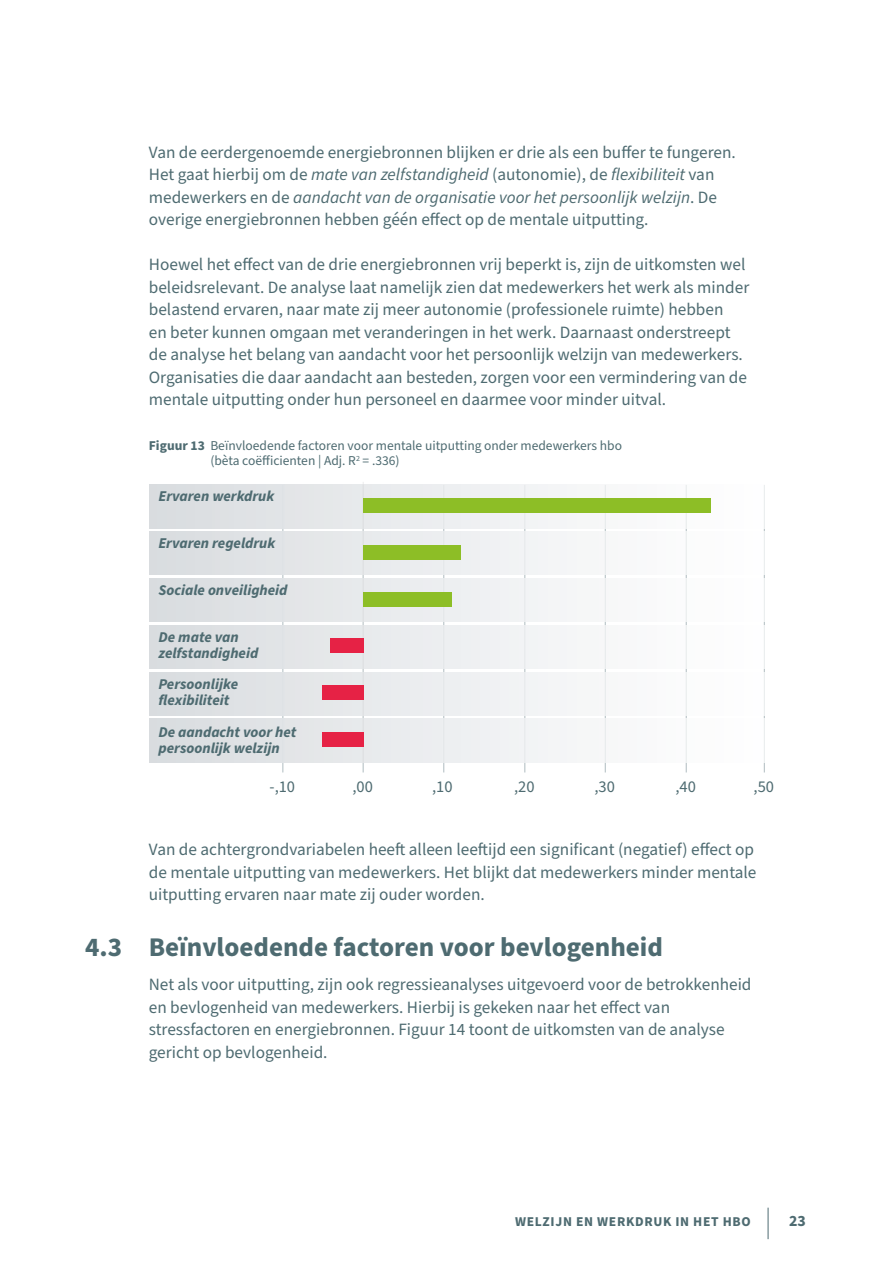
<style>
.page{position:relative;width:893px;height:1263px;background:#fff}
.page>*{position:absolute;margin:0;border:0;box-sizing:border-box;transform-origin:0 0}
.t1{font:700 27px "Source Sans Pro";color:#4e6b71}
.t2{font:17.25px/22.5px "Source Sans Pro";color:#4e6b71}
.t3{font:16.5px "Source Sans Pro";color:#4e6b71}
.t4{font:700 15.75px "Source Sans Pro";color:#4e6b71}
.t5{font:italic 700 15px/15.9px "Source Sans Pro";color:#4e6b71}
.t6{font:13.5px/15px "Source Sans Pro";color:#4e6b71}
.t7{font:700 13.5px "Source Sans Pro";letter-spacing:.05em;color:#4e6b71}
.s1{font-style:italic}
.s2{font-weight:700}
</style>
<div class="page">
<hr style="left:768px;top:1208px;width:1px;height:31px;background:#4e6b71">
<hr style="left:282px;top:485px;width:1px;height:287px;background:#677f87">
<hr style="left:686px;top:485px;width:1px;height:287px;background:#677f87">
<hr style="left:764px;top:485px;width:1px;height:287px;background:#677f87">
<hr style="left:605px;top:485px;width:1px;height:287px;background:#677f87">
<hr style="left:443px;top:485px;width:1px;height:287px;background:#677f87">
<hr style="left:363px;top:485px;width:1px;height:287px;background:#677f87">
<hr style="left:524px;top:485px;width:1px;height:287px;background:#677f87">
<div style="left:149px;top:485px;width:616px;height:43px;background:linear-gradient(to right,#dadde0,#fff)"></div>
<div style="left:149px;top:532px;width:616px;height:43px;background:linear-gradient(to right,#dadde0,#fff)"></div>
<div style="left:149px;top:578px;width:616px;height:44px;background:linear-gradient(to right,#d8dcdd,#fff)"></div>
<div style="left:149px;top:625px;width:616px;height:43px;background:linear-gradient(to right,#dadde0,#fff)"></div>
<div style="left:149px;top:672px;width:616px;height:43px;background:linear-gradient(to right,#dadde0,#fff)"></div>
<div style="left:149px;top:719px;width:616px;height:43px;background:linear-gradient(to right,#dadde0,#fff)"></div>
<hr style="left:363px;top:482px;width:1px;height:281px;background:#dadbdd">
<div style="left:363px;top:498px;width:348px;height:14px;background:#8dbe26"></div>
<div style="left:363px;top:545px;width:97px;height:14px;background:#8dbe26"></div>
<div style="left:363px;top:592px;width:89px;height:14px;background:#8dbe26"></div>
<div style="left:331px;top:639px;width:32px;height:14px;background:#e62245"></div>
<div style="left:323px;top:686px;width:40px;height:14px;background:#e62245"></div>
<div style="left:323px;top:733px;width:40px;height:14px;background:#e62245"></div>
<p class="t2" style="left:149px;top:141px;width:588px">Van de eerdergenoemde energiebronnen blijken er drie als een buffer te fungeren.<br>Het gaat hierbij om de <span class="s1">mate van zelfstandigheid</span> (autonomie), de <span class="s1">flexibiliteit</span> van medewerkers en de <span class="s1">aandacht van de organisatie voor het persoonlijk welzijn</span>. De overige energiebronnen hebben géén effect op de mentale uitputting.</p>
<p class="t2" style="left:149px;top:254px;width:602px">Hoewel het effect van de drie energiebronnen vrij beperkt is, zijn de uitkomsten wel beleidsrelevant. De analyse laat namelijk zien dat medewerkers het werk als minder belastend ervaren, naar mate zij meer autonomie (professionele ruimte) hebben<br>en beter kunnen omgaan met veranderingen in het werk. Daarnaast onderstreept de analyse het belang van aandacht voor het persoonlijk welzijn van medewerkers.<br>Organisaties die daar aandacht aan besteden, zorgen voor een vermindering van de mentale uitputting onder hun personeel en daarmee voor minder uitval.</p>
<p class="t6" style="left:210px;top:438px;width:413px;text-indent:-62px"><span class="s2">Figuur 13</span> Beïnvloedende factoren voor mentale uitputting onder medewerkers hbo (bèta coëfficienten | Adj. R<sup>2</sup> = .336)</p>
<p class="t5" style="left:158px;top:489px;width:117px">Ervaren werkdruk</p>
<p class="t5" style="left:158px;top:535px;width:118px">Ervaren regeldruk</p>
<p class="t5" style="left:158px;top:582px;width:131px">Sociale onveiligheid</p>
<p class="t5" style="left:158px;top:629px;width:101px">De mate van zelfstandigheid</p>
<p class="t5" style="left:158px;top:677px;width:81px">Persoonlijke flexibiliteit</p>
<p class="t5" style="left:158px;top:724px;width:139px">De aandacht voor het persoonlijk welzijn</p>
<p class="t3" style="left:270px;top:775px;width:27px">-,10</p>
<p class="t3" style="left:352px;top:775px;width:22px">,00</p>
<p class="t3" style="left:432px;top:775px;width:22px">,10</p>
<p class="t3" style="left:514px;top:775px;width:22px">,20</p>
<p class="t3" style="left:594px;top:775px;width:22px">,30</p>
<p class="t3" style="left:675px;top:775px;width:22px">,40</p>
<p class="t3" style="left:754px;top:775px;width:22px">,50</p>
<p class="t2" style="left:149px;top:839px;width:609px">Van de achtergrondvariabelen heeft alleen leeftijd een significant (negatief) effect op de mentale uitputting van medewerkers. Het blijkt dat medewerkers minder mentale uitputting ervaren naar mate zij ouder worden.</p>
<h1 class="t1" style="left:85px;top:929px;width:579px">4.3 Beïnvloedende factoren voor bevlogenheid</h1>
<p class="t2" style="left:149px;top:974px;width:604px">Net als voor uitputting, zijn ook regressieanalyses uitgevoerd voor de betrokkenheid en bevlogenheid van medewerkers. Hierbij is gekeken naar het effect van stressfactoren en energiebronnen. Figuur 14 toont de uitkomsten van de analyse gericht op bevlogenheid.</p>
<p class="t7" style="left:515px;top:1213px;width:237px">WELZIJN EN WERKDRUK IN HET HBO</p>
<p class="t4" style="left:789px;top:1210px;width:18px">23</p>
</div>
